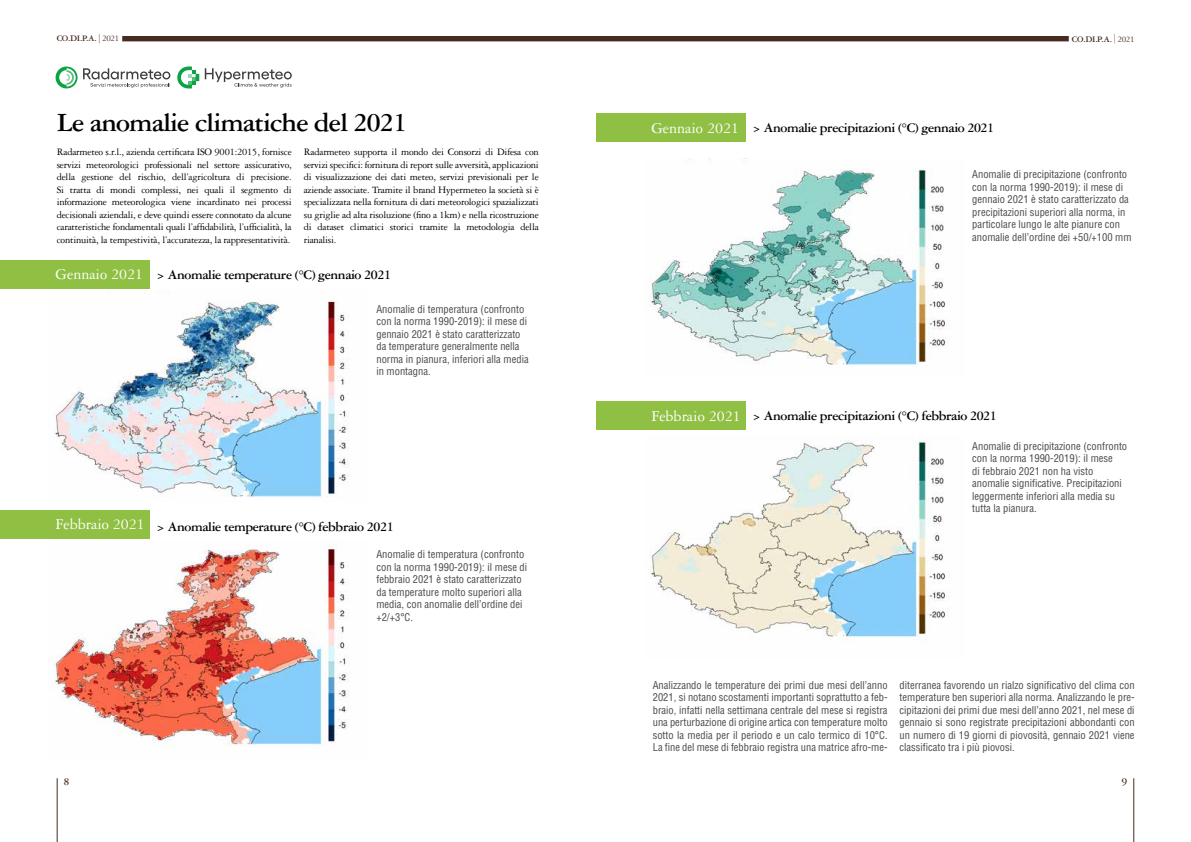
<style>
.page{position:relative;width:1191px;height:842px;background:#fff}
.page>*{position:absolute;margin:0;border:0;box-sizing:border-box;transform-origin:0 0}
.t1{font:700 28px "Garamond 3 LT Std";letter-spacing:-.03em;color:#000}
.t2{font:16px "Garamond 3 LT Std";color:#fff}
.t3{font:700 14px "Garamond 3 LT Std";letter-spacing:-.03em;color:#000}
.t4{font:700 11px "Garamond 3 LT Std";color:#472b20}
.t5{font:condensed 10.5px/12.5px "Helvetica LT Std";color:#4a4a49}
.t6{font:10.5px/12.5px "Garamond 3 LT Std";letter-spacing:-.02em;color:#000;text-align:justify}
.t7{font:700 9px "Garamond 3 LT Std";letter-spacing:-.03em;color:#472b20}
.s1{font-weight:400;font-size:9.6px}
.s2{font-weight:400}
.s3{font-weight:400;font-size:16px;color:#fff}
</style>
<div class="page">
<div style="left:122px;top:36px;width:946px;height:5px;background:#472b20"></div>
<hr style="left:1133px;top:778px;width:1px;height:64px;background:#472b20">
<hr style="left:57px;top:778px;width:1px;height:64px;background:#472b20">
<div style="left:0;top:260px;width:150px;height:28px;background:#8fc043"></div>
<img style="left:54px;top:300px;width:295px;height:197px">
<img style="left:49px;top:546px;width:300px;height:201px">
<div style="left:0;top:510px;width:150px;height:28px;background:#8fc043"></div>
<div style="left:596px;top:113px;width:149px;height:29px;background:#8fc043"></div>
<img style="left:650px;top:158px;width:296px;height:207px">
<img style="left:651px;top:440px;width:297px;height:201px">
<div style="left:596px;top:402px;width:149px;height:28px;background:#8fc043"></div>
<svg style="left:56px;top:67px;width:115px;height:21px"></svg>
<svg style="left:177px;top:67px;width:22px;height:21px"></svg>
<svg style="left:205px;top:68px;width:87px;height:20px"></svg>
<p class="t7" style="left:57px;top:34px;width:64px">CO.DI.P.A. <span class="s1">|</span> <span class="s2">2021</span></p>
<p class="t7" style="left:1072px;top:34px;width:64px">CO.DI.P.A. <span class="s1">|</span> <span class="s2">2021</span></p>
<h1 class="t1" style="left:57px;top:107px;width:351px">Le anomalie climatiche del 2021</h1>
<p class="t6" style="left:57px;top:146px;width:236px">Radarmeteo s.r.l., azienda certificata ISO 9001:2015, fornisce servizi meteorologici professionali nel settore assicurativo, della gestione del rischio, dell’agricoltura di precisione.<br>Si tratta di mondi complessi, nei quali il segmento di informazione meteorologica viene incardinato nei processi decisionali aziendali, e deve quindi essere connotato da alcune caratteristiche fondamentali quali l’affidabilità, l’ufficialità, la continuità, la tempestività, l’accuratezza, la rappresentatività.</p>
<h3 class="t3" style="left:56px;top:267px;width:337px"><span class="s3">Gennaio 2021</span> &gt; Anomalie temperature (°C) gennaio 2021</h3>
<p class="t6" style="left:304px;top:146px;width:236px">Radarmeteo supporta il mondo dei Consorzi di Difesa con servizi specifici: fornitura di report sulle avversità, applicazioni di visualizzazione dei dati meteo, servizi previsionali per le aziende associate. Tramite il brand Hypermeteo la società si è specializzata nella fornitura di dati meteorologici spazializzati su griglie ad alta risoluzione (fino a 1km) e nella ricostruzione di dataset climatici storici tramite la metodologia della rianalisi.</p>
<p class="t5" style="left:376px;top:303px;width:154px">Anomalie di temperatura (confronto con la norma 1990-2019): il mese di gennaio 2021 è stato caratterizzato da temperature generalmente nella norma in pianura, inferiori alla media in montagna.</p>
<h2 class="t2" style="left:56px;top:516px;width:91px">Febbraio 2021</h2>
<h3 class="t3" style="left:156px;top:519px;width:239px">&gt; Anomalie temperature (°C) febbraio 2021</h3>
<p class="t5" style="left:376px;top:548px;width:152px">Anomalie di temperatura (confronto con la norma 1990-2019): il mese di febbraio 2021 è stato caratterizzato da temperature molto superiori alla media, con anomalie dell’ordine dei +2/+3°C.</p>
<h3 class="t3" style="left:651px;top:120px;width:344px"><span class="s3">Gennaio 2021</span> &gt; Anomalie precipitazioni (°C) gennaio 2021</h3>
<p class="t5" style="left:972px;top:168px;width:161px">Anomalie di precipitazione (confronto con la norma 1990-2019): il mese di gennaio 2021 è stato caratterizzato da precipitazioni superiori alla norma, in particolare lungo le alte pianure con anomalie dell’ordine dei +50/+100 mm</p>
<h2 class="t2" style="left:651px;top:407px;width:91px">Febbraio 2021</h2>
<h3 class="t3" style="left:752px;top:408px;width:246px">&gt; Anomalie precipitazioni (°C) febbraio 2021</h3>
<p class="t5" style="left:972px;top:440px;width:156px">Anomalie di precipitazione (confronto con la norma 1990-2019): il mese<br>di febbraio 2021 non ha visto anomalie significative. Precipitazioni leggermente inferiori alla media su tutta la pianura.</p>
<p class="t5" style="left:653px;top:679px;width:236px;text-align:justify">Analizzando le temperature dei primi due mesi dell’anno 2021, si notano scostamenti importanti soprattutto a feb&shy;braio, infatti nella settimana centrale del mese si registra una perturbazione di origine artica con temperature molto sotto la media per il periodo e un calo termico di 10°C.<br>La fine del mese di febbraio registra una matrice afro-me-</p>
<p class="t5" style="left:899px;top:679px;width:236px;text-align:justify">diterranea favorendo un rialzo significativo del clima con temperature ben superiori alla norma. Analizzando le pre&shy;cipitazioni dei primi due mesi dell’anno 2021, nel mese di gennaio si sono registrate precipitazioni abbondanti con un numero di 19 giorni di piovosità, gennaio 2021 viene classificato tra i più piovosi.</p>
<p class="t4" style="left:64px;top:776px;width:7px">8</p>
<p class="t4" style="left:1122px;top:776px;width:7px">9</p>
</div>
